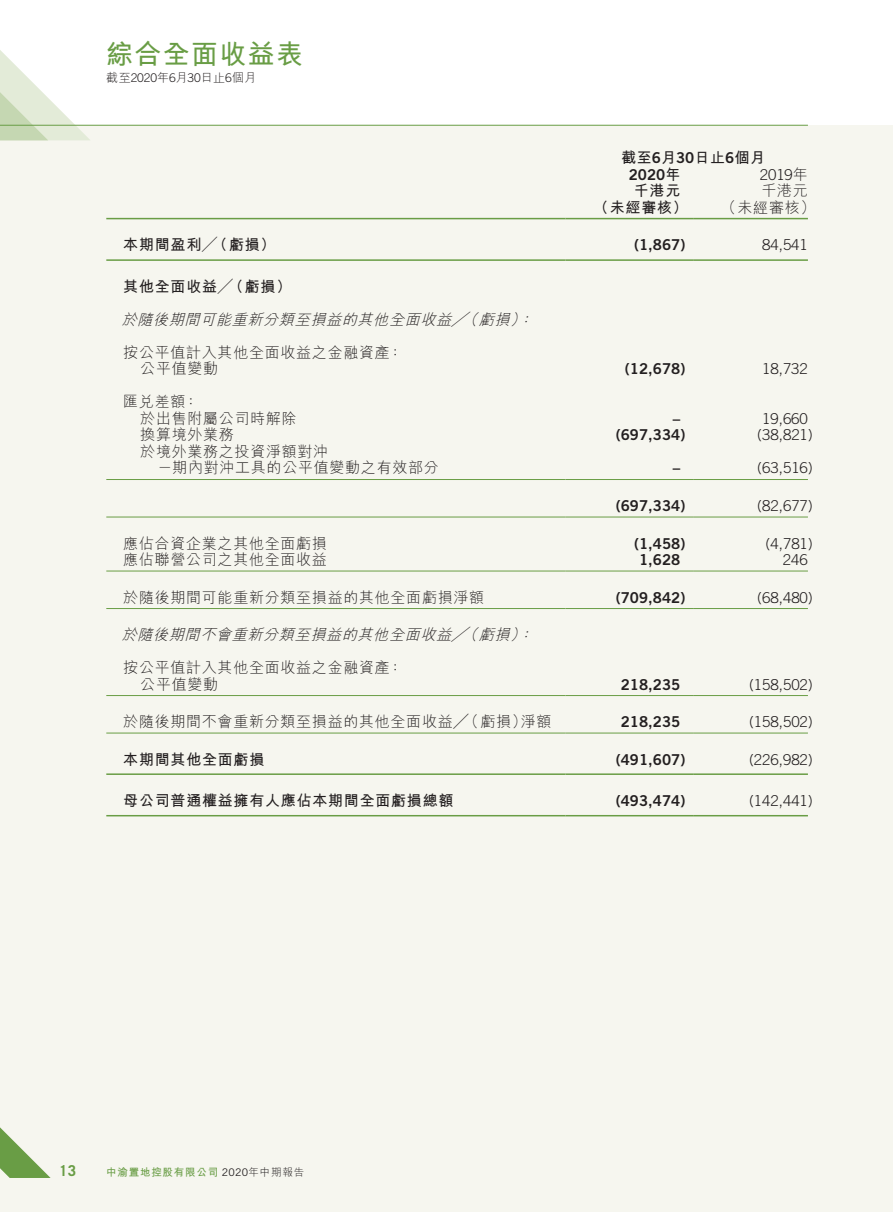
<style>
.page{position:relative;width:893px;height:1212px;background:#fff}
.page>*{position:absolute;margin:0;border:0;box-sizing:border-box;transform-origin:0 0}
.t1{font:700 27px "M Hei HK";letter-spacing:.05em;color:#699d45}
.Body_Text{font:300 15px "M Hei HK";letter-spacing:.05em;color:#231f20}
.Body_Text-2{font:300 15px "Trade Gothic LT Std";color:#231f20}
.Body_Text-3{font:15px "Trade Gothic LT Std Bd 2";color:#231f20}
.Body_Text-4{font:700 15px "M Hei HK";letter-spacing:.05em;color:#231f20}
.Body_Text-5{font:italic 300 15px "M Hei HK";color:#231f20}
.t2{font:700 15px "Trade Gothic LT Std";color:#699d45}
.t3{font:300 12px "M Hei HK";letter-spacing:.045em;color:#231f20}
.t4{font:700 10.5px "M Hei HK";letter-spacing:.075em;color:#699d45}
.s1{font-family:"Trade Gothic LT Std"}
.s2{font-family:"Trade Gothic LT Std Bd 2";font-weight:400}
.s3{font-family:"M Hei HK"}
.s4{font-family:"M Hei HK";font-weight:700}
.s5{font-family:"Trade Gothic LT Std";font-weight:400;color:#231f20}
.s6{font-weight:300;color:#231f20}
</style>
<div class="page">
<div style="left:0;top:125px;width:893px;height:1087px;background:#f6f6ef"></div>
<svg style="left:0;top:50px;width:91px;height:90px"></svg>
<hr style="left:0;top:125px;width:808px;height:1px;background:#699d45">
<svg style="left:0;top:1127px;width:51px;height:51px"></svg>
<hr style="left:106px;top:218px;width:460px;height:1px;background:#699d45">
<hr style="left:566px;top:218px;width:127px;height:1px;background:#699d45">
<hr style="left:693px;top:218px;width:115px;height:1px;background:#699d45">
<hr style="left:106px;top:259px;width:460px;height:2px;background:#699d45">
<hr style="left:566px;top:259px;width:127px;height:2px;background:#699d45">
<hr style="left:693px;top:259px;width:115px;height:2px;background:#699d45">
<hr style="left:106px;top:479px;width:460px;height:1px;background:#699d45">
<hr style="left:566px;top:479px;width:127px;height:1px;background:#699d45">
<hr style="left:693px;top:479px;width:115px;height:1px;background:#699d45">
<hr style="left:106px;top:517px;width:460px;height:1px;background:#699d45">
<hr style="left:566px;top:517px;width:127px;height:1px;background:#699d45">
<hr style="left:693px;top:517px;width:115px;height:1px;background:#699d45">
<hr style="left:106px;top:571px;width:460px;height:1px;background:#699d45">
<hr style="left:566px;top:571px;width:127px;height:1px;background:#699d45">
<hr style="left:693px;top:571px;width:115px;height:1px;background:#699d45">
<hr style="left:106px;top:608px;width:460px;height:1px;background:#699d45">
<hr style="left:566px;top:608px;width:127px;height:1px;background:#699d45">
<hr style="left:693px;top:608px;width:115px;height:1px;background:#699d45">
<hr style="left:106px;top:695px;width:460px;height:1px;background:#699d45">
<hr style="left:566px;top:695px;width:127px;height:1px;background:#699d45">
<hr style="left:693px;top:695px;width:115px;height:1px;background:#699d45">
<hr style="left:106px;top:733px;width:460px;height:1px;background:#699d45">
<hr style="left:566px;top:733px;width:127px;height:1px;background:#699d45">
<hr style="left:693px;top:733px;width:115px;height:1px;background:#699d45">
<hr style="left:106px;top:773px;width:460px;height:2px;background:#699d45">
<hr style="left:566px;top:773px;width:127px;height:2px;background:#699d45">
<hr style="left:693px;top:773px;width:115px;height:2px;background:#699d45">
<hr style="left:106px;top:815px;width:460px;height:1px;background:#699d45">
<hr style="left:566px;top:815px;width:127px;height:1px;background:#699d45">
<hr style="left:693px;top:815px;width:115px;height:1px;background:#699d45">
<p class="t1" style="left:106px;top:34px;width:198px">綜合全面收益表</p>
<p class="t3" style="left:106px;top:71px;width:151px">截至<span class="s1">2020</span>年月<span class="s1">6 30</span>日止<span class="s1">6</span>個月</p>
<p class="Body_Text-4" style="left:123px;top:234px;width:154px">本期間盈利╱（虧損(</p>
<p class="Body_Text-4" style="left:123px;top:276px;width:170px">其他全面收益╱（虧損(</p>
<p class="Body_Text-5" style="left:452px;top:312px;width:31px">╱（</p>
<p class="Body_Text-5" style="left:510px;top:312px;width:28px">：(</p>
<p class="Body_Text-5" style="left:122px;top:312px;width:335px">於隨後期間可能重新分類至損益的其他全面收益</p>
<p class="Body_Text" style="left:123px;top:345px;width:281px">按公平值計入其他全面收益之金融資產：</p>
<p class="Body_Text-5" style="left:479px;top:312px;width:36px">虧損</p>
<p class="Body_Text" style="left:140px;top:361px;width:79px">公平值變動</p>
<p class="Body_Text" style="left:123px;top:394px;width:77px">匯兌差額：</p>
<p class="Body_Text" style="left:140px;top:411px;width:158px">於出售附屬公司時解除</p>
<p class="Body_Text" style="left:140px;top:427px;width:95px">換算境外業務</p>
<p class="Body_Text" style="left:140px;top:444px;width:189px">於境外業務之投資淨額對沖</p>
<p class="Body_Text" style="left:157px;top:460px;width:283px">－期內對沖工具的公平值變動之有效部分</p>
<p class="Body_Text" style="left:123px;top:535px;width:205px">應佔合資企業之其他全面虧損</p>
<p class="Body_Text" style="left:123px;top:552px;width:205px">應佔聯營公司之其他全面收益</p>
<p class="Body_Text" style="left:123px;top:589px;width:362px">於隨後期間可能重新分類至損益的其他全面虧損淨額</p>
<p class="Body_Text-5" style="left:452px;top:627px;width:31px">╱（</p>
<p class="Body_Text-5" style="left:510px;top:627px;width:28px">：(</p>
<p class="Body_Text-5" style="left:122px;top:627px;width:335px">於隨後期間不會重新分類至損益的其他全面收益</p>
<p class="Body_Text" style="left:123px;top:660px;width:281px">按公平值計入其他全面收益之金融資產：</p>
<p class="Body_Text-5" style="left:479px;top:627px;width:36px">虧損</p>
<p class="Body_Text" style="left:140px;top:676px;width:79px">公平值變動</p>
<p class="Body_Text" style="left:123px;top:714px;width:405px">於隨後期間不會重新分類至損益的其他全面收益╱（虧損）</p>
<p class="Body_Text" style="left:521px;top:714px;width:32px">淨額</p>
<p class="Body_Text-4" style="left:123px;top:748px;width:143px">本期間其他全面虧損</p>
<p class="Body_Text-4" style="left:123px;top:790px;width:332px">母公司普通權益擁有人應佔本期間全面虧損總額</p>
<p class="Body_Text-4" style="left:621px;top:147px;width:145px">截至<span class="s2">6</span>月<span class="s2">30</span>日止<span class="s2">6</span>個月</p>
<p class="Body_Text-2" style="left:760px;top:166px;width:50px">2019<span class="s3">年</span></p>
<p class="Body_Text-3" style="left:629px;top:165px;width:53px">2020<span class="s4">年</span></p>
<p class="Body_Text-4" style="left:634px;top:180px;width:48px">千港元</p>
<p class="Body_Text" style="left:761px;top:183px;width:48px">千港元</p>
<p class="Body_Text-4" style="left:593px;top:197px;width:96px">（未經審核）</p>
<p class="Body_Text" style="left:721px;top:200px;width:96px">（未經審核(</p>
<p class="Body_Text-3" style="left:634px;top:236px;width:53px">)1,867(</p>
<p class="Body_Text-2" style="left:762px;top:236px;width:47px">84,541</p>
<p class="Body_Text-3" style="left:625px;top:360px;width:62px">)12,678(</p>
<p class="Body_Text-2" style="left:762px;top:360px;width:47px">18,732</p>
<p class="Body_Text-3" style="left:673px;top:409px;width:9px">–</p>
<p class="Body_Text-2" style="left:762px;top:410px;width:47px">19,660</p>
<p class="Body_Text-3" style="left:616px;top:426px;width:71px">)697,334(</p>
<p class="Body_Text-2" style="left:757px;top:426px;width:57px">)38,821(</p>
<p class="Body_Text-3" style="left:673px;top:459px;width:9px">–</p>
<p class="Body_Text-2" style="left:757px;top:459px;width:57px">)63,516(</p>
<p class="Body_Text-3" style="left:616px;top:496px;width:71px">)697,334(</p>
<p class="Body_Text-2" style="left:757px;top:497px;width:57px">)82,677(</p>
<p class="Body_Text-3" style="left:634px;top:534px;width:53px">)1,458(</p>
<p class="Body_Text-2" style="left:766px;top:534px;width:49px">)4,781(</p>
<p class="Body_Text-3" style="left:639px;top:550px;width:43px">1,628</p>
<p class="Body_Text-2" style="left:783px;top:551px;width:26px">246</p>
<p class="Body_Text-3" style="left:616px;top:588px;width:71px">)709,842(</p>
<p class="Body_Text-2" style="left:757px;top:588px;width:57px">)68,480(</p>
<p class="Body_Text-3" style="left:621px;top:675px;width:61px">218,235</p>
<p class="Body_Text-2" style="left:749px;top:675px;width:65px">)158,502(</p>
<p class="Body_Text-3" style="left:621px;top:712px;width:61px">218,235</p>
<p class="Body_Text-2" style="left:749px;top:713px;width:65px">)158,502(</p>
<p class="Body_Text-3" style="left:616px;top:750px;width:71px">)491,607(</p>
<p class="Body_Text-2" style="left:749px;top:750px;width:65px">)226,982(</p>
<p class="Body_Text-3" style="left:616px;top:791px;width:71px">)493,474(</p>
<p class="Body_Text-2" style="left:749px;top:792px;width:65px">)142,441(</p>
<p class="t2" style="left:59px;top:1162px;width:19px">13</p>
<p class="t4" style="left:106px;top:1164px;width:199px">中渝置地控股有限公司 <span class="s5">2020</span><span class="s6">年中期報告</span></p>
</div>
